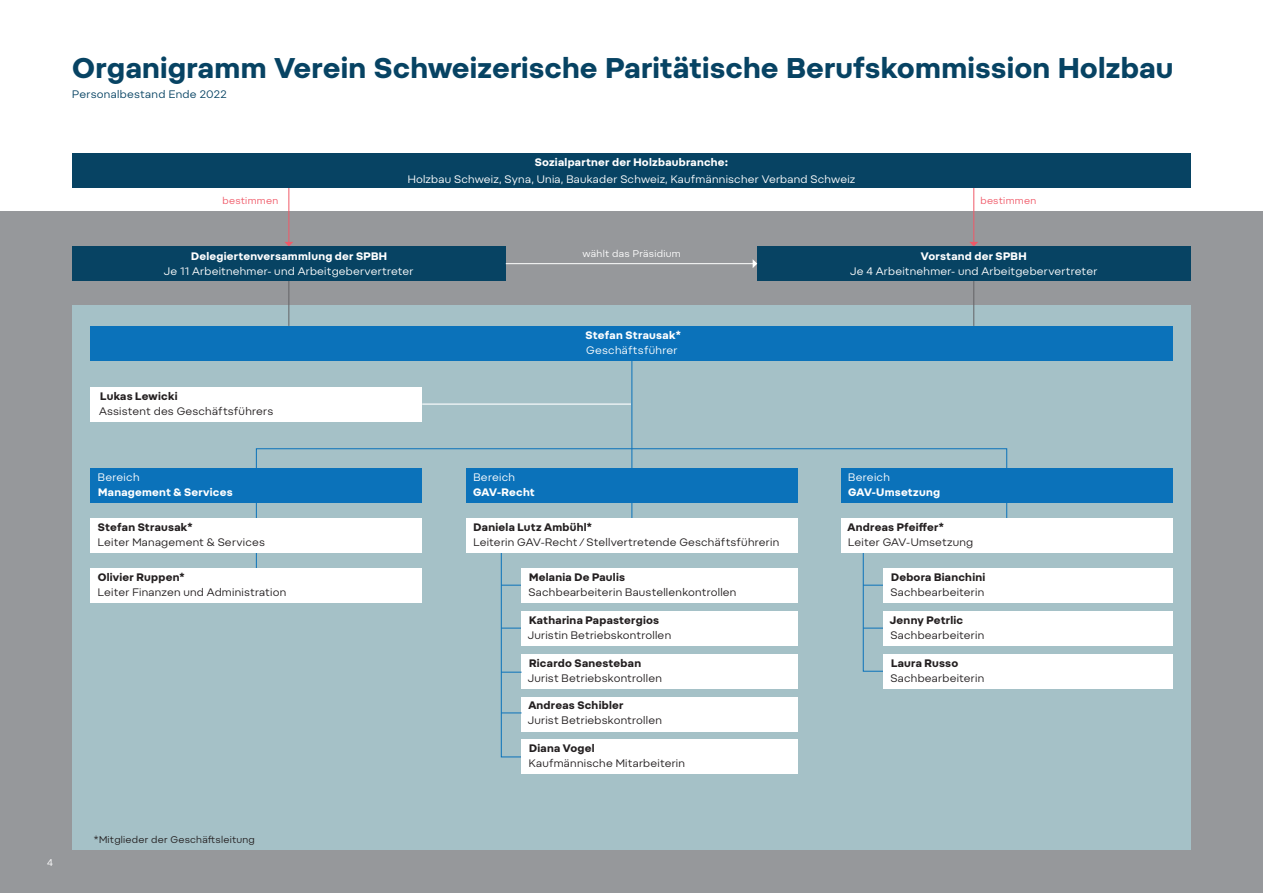
<style>
.page{position:relative;width:1263px;height:893px;background:#fff}
.page>*{position:absolute;margin:0;border:0;box-sizing:border-box;transform-origin:0 0}
.Headline_blau{font:700 28.5px "Pepi";letter-spacing:.005em;color:#074363}
.tabelle_9pt{font:10.8px "Pepi";letter-spacing:.015em;color:#231f20}
.tabelle_9pt-2{font:700 10.8px "Pepi";letter-spacing:.02em;color:#231f20}
.tabelle_9pt-3{font:10.8px "Pepi";letter-spacing:.02em;color:#fff}
.tabelle_9pt-4{font:700 10.8px "Pepi";letter-spacing:.02em;color:#fff}
.t1{font:10.8px "Pepi";letter-spacing:.025em;color:#074363}
.t2{font:9.75px "Pepi";letter-spacing:.02em;color:#231f20}
.t3{font:9.75px "Pepi";letter-spacing:.025em;color:#f05968}
.t4{font:9.75px "Pepi";letter-spacing:.03em;color:#fff}
</style>
<div class="page">
<div style="left:0;top:211px;width:1263px;height:682px;background:#96989b"></div>
<div style="left:72px;top:305px;width:1118px;height:545px;background:#a5c1c7"></div>
<hr style="left:973px;top:188px;width:1px;height:55px;background:#f05968">
<svg style="left:969px;top:242px;width:9px;height:4px"></svg>
<hr style="left:288px;top:188px;width:1px;height:55px;background:#f05968">
<svg style="left:285px;top:242px;width:8px;height:4px"></svg>
<svg style="left:256px;top:448px;width:751px;height:120px"></svg>
<hr style="left:631px;top:360px;width:1px;height:163px;background:#0b72ba">
<hr style="left:288px;top:279px;width:1px;height:47px;background:#636366">
<hr style="left:973px;top:279px;width:1px;height:47px;background:#636366">
<div style="left:841px;top:468px;width:331px;height:35px;background:#0b72ba"></div>
<div style="left:91px;top:468px;width:331px;height:35px;background:#0b72ba"></div>
<div style="left:72px;top:246px;width:434px;height:35px;background:#074363"></div>
<div style="left:72px;top:153px;width:1118px;height:35px;background:#074363"></div>
<div style="left:757px;top:246px;width:433px;height:35px;background:#074363"></div>
<div style="left:91px;top:326px;width:1081px;height:34px;background:#0b72ba"></div>
<svg style="left:862px;top:552px;width:22px;height:120px"></svg>
<div style="left:841px;top:518px;width:331px;height:34px;background:#fff"></div>
<div style="left:883px;top:568px;width:289px;height:34px;background:#fff"></div>
<div style="left:883px;top:654px;width:289px;height:34px;background:#fff"></div>
<div style="left:883px;top:611px;width:289px;height:34px;background:#fff"></div>
<div style="left:91px;top:518px;width:331px;height:34px;background:#fff"></div>
<div style="left:91px;top:387px;width:331px;height:34px;background:#fff"></div>
<div style="left:91px;top:568px;width:331px;height:34px;background:#fff"></div>
<div style="left:466px;top:468px;width:332px;height:35px;background:#0b72ba"></div>
<div style="left:522px;top:568px;width:276px;height:34px;background:#fff"></div>
<div style="left:522px;top:697px;width:276px;height:34px;background:#fff"></div>
<div style="left:522px;top:654px;width:276px;height:34px;background:#fff"></div>
<div style="left:466px;top:518px;width:332px;height:34px;background:#fff"></div>
<div style="left:522px;top:611px;width:276px;height:34px;background:#fff"></div>
<div style="left:522px;top:740px;width:276px;height:34px;background:#fff"></div>
<hr style="left:422px;top:403px;width:209px;height:2px;background:#fff">
<hr style="left:506px;top:263px;width:248px;height:1px;background:#fff">
<svg style="left:753px;top:259px;width:4px;height:9px"></svg>
<svg style="left:500px;top:552px;width:22px;height:206px"></svg>
<p class="Headline_blau" style="left:72px;top:51px;width:1103px">Organigramm Verein Schweizerische Paritätische Berufskommission Holzbau</p>
<p class="t1" style="left:72px;top:88px;width:156px">Personalbestand Ende 2022</p>
<p class="tabelle_9pt-4" style="left:535px;top:156px;width:195px">Sozialpartner der Holzbaubranche:</p>
<p class="tabelle_9pt-3" style="left:408px;top:172px;width:449px">Holzbau Schweiz, Syna, Unia, Baukader Schweiz, Kaufmännischer Verband Schweiz</p>
<p class="t3" style="left:222px;top:194px;width:57px">bestimmen</p>
<p class="t3" style="left:980px;top:194px;width:57px">bestimmen</p>
<p class="tabelle_9pt-4" style="left:191px;top:250px;width:197px">Delegiertenversammlung der SPBH</p>
<p class="tabelle_9pt-3" style="left:164px;top:265px;width:251px">Je 11 Arbeitnehmer- und Arbeitgebervertreter</p>
<p class="t4" style="left:582px;top:248px;width:100px">wählt das Präsidium</p>
<p class="tabelle_9pt-4" style="left:921px;top:250px;width:107px">Vorstand der SPBH</p>
<p class="tabelle_9pt-3" style="left:850px;top:265px;width:249px">Je 4 Arbeitnehmer- und Arbeitgebervertreter</p>
<p class="tabelle_9pt-4" style="left:585px;top:328px;width:97px">Stefan Strausak*</p>
<p class="tabelle_9pt-3" style="left:586px;top:343px;width:93px">Geschäftsführer</p>
<p class="tabelle_9pt-2" style="left:100px;top:389px;width:79px">Lukas Lewicki</p>
<p class="tabelle_9pt" style="left:99px;top:404px;width:176px">Assistent des Geschäftsführers</p>
<p class="tabelle_9pt-3" style="left:98px;top:470px;width:43px">Bereich</p>
<p class="tabelle_9pt-4" style="left:98px;top:485px;width:136px">Management &amp; Services</p>
<p class="tabelle_9pt-3" style="left:473px;top:470px;width:43px">Bereich</p>
<p class="tabelle_9pt-4" style="left:473px;top:485px;width:63px">GAV-Recht</p>
<p class="tabelle_9pt-3" style="left:848px;top:470px;width:43px">Bereich</p>
<p class="tabelle_9pt-4" style="left:848px;top:485px;width:93px">GAV-Umsetzung</p>
<p class="tabelle_9pt-2" style="left:98px;top:520px;width:96px">Stefan Strausak*</p>
<p class="tabelle_9pt" style="left:98px;top:535px;width:169px">Leiter Management &amp; Services</p>
<p class="tabelle_9pt-2" style="left:98px;top:570px;width:88px">Olivier Ruppen*</p>
<p class="tabelle_9pt" style="left:98px;top:585px;width:190px">Leiter Finanzen und Administration</p>
<p class="tabelle_9pt-2" style="left:474px;top:520px;width:120px">Daniela Lutz Ambühl*</p>
<p class="tabelle_9pt" style="left:473px;top:535px;width:307px">Leiterin GAV-Recht/Stellvertretende Geschäftsführerin</p>
<p class="tabelle_9pt-2" style="left:529px;top:570px;width:97px">Melania De Paulis</p>
<p class="tabelle_9pt" style="left:529px;top:585px;width:209px">Sachbearbeiterin Baustellenkontrollen</p>
<p class="tabelle_9pt-2" style="left:848px;top:520px;width:98px">Andreas Pfeiffer*</p>
<p class="tabelle_9pt" style="left:848px;top:535px;width:127px">Leiter GAV-Umsetzung</p>
<p class="tabelle_9pt-2" style="left:891px;top:570px;width:96px">Debora Bianchini</p>
<p class="tabelle_9pt" style="left:890px;top:585px;width:95px">Sachbearbeiterin</p>
<p class="tabelle_9pt-2" style="left:529px;top:613px;width:132px">Katharina Papastergios</p>
<p class="tabelle_9pt" style="left:528px;top:628px;width:145px">Juristin Betriebskontrollen</p>
<p class="tabelle_9pt-2" style="left:890px;top:613px;width:75px">Jenny Petrlic</p>
<p class="tabelle_9pt" style="left:890px;top:628px;width:95px">Sachbearbeiterin</p>
<p class="tabelle_9pt-2" style="left:529px;top:656px;width:113px">Ricardo Sanesteban</p>
<p class="tabelle_9pt" style="left:528px;top:671px;width:136px">Jurist Betriebskontrollen</p>
<p class="tabelle_9pt-2" style="left:891px;top:656px;width:69px">Laura Russo</p>
<p class="tabelle_9pt" style="left:890px;top:671px;width:95px">Sachbearbeiterin</p>
<p class="tabelle_9pt-2" style="left:528px;top:699px;width:97px">Andreas Schibler</p>
<p class="tabelle_9pt" style="left:528px;top:714px;width:136px">Jurist Betriebskontrollen</p>
<p class="tabelle_9pt-2" style="left:529px;top:742px;width:67px">Diana Vogel</p>
<p class="tabelle_9pt" style="left:529px;top:757px;width:158px">Kaufmännische Mitarbeiterin</p>
<p class="t4" style="left:47px;top:857px;width:7px">4</p>
<p class="t2" style="left:94px;top:833px;width:162px">*Mitglieder der Geschäftsleitung</p>
</div>
